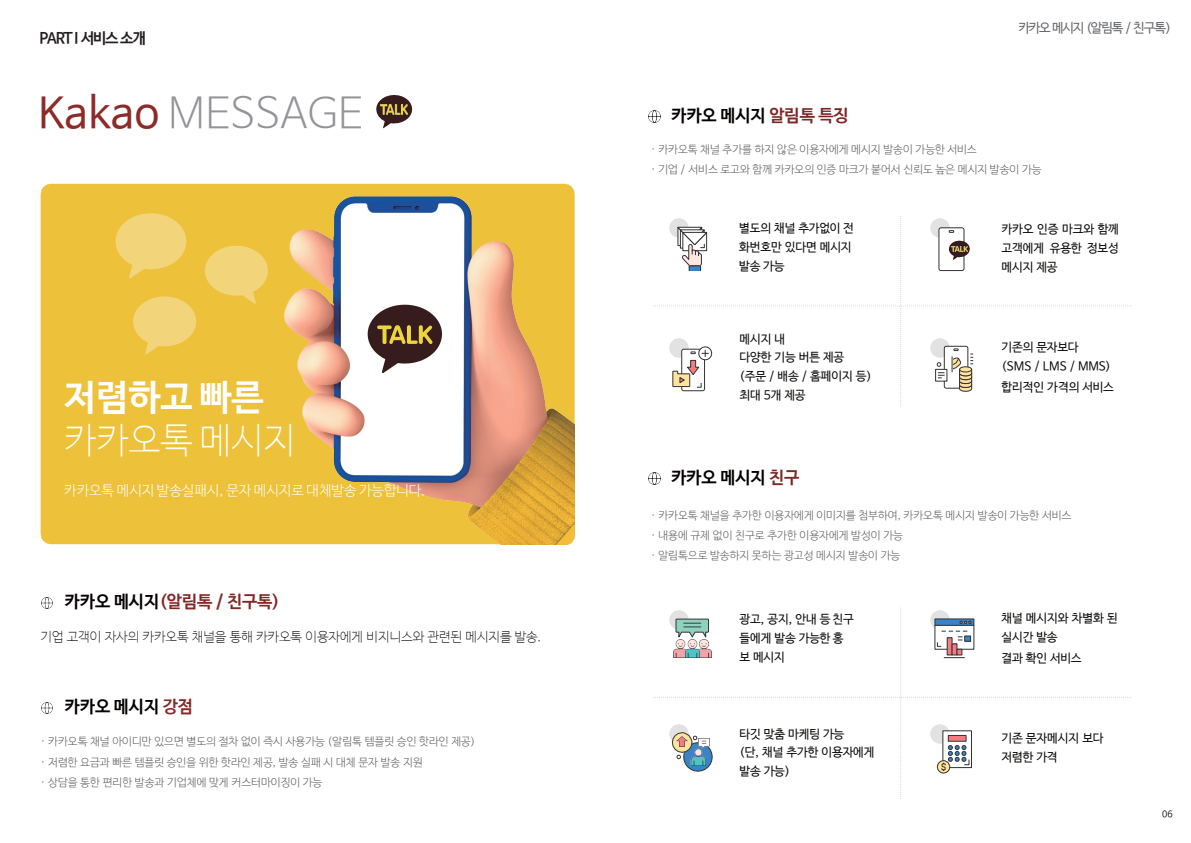
<style>
.page{position:relative;width:1191px;height:843px;background:#fff}
.page>*{position:absolute;margin:0;border:0;box-sizing:border-box;transform-origin:0 0}
.t1{font:300 42.5px "Nanum Barun Gothic";letter-spacing:-.005em;color:#939498}
.t2{font:200 36px "Nanum Barun Gothic";color:#fff}
.t3{font:700 36px "Nanum Barun Gothic";color:#fff}
.t4{font:700 17px "Nanum Barun Gothic";color:#050100}
.t5{font:700 17px "Nanum Barun Gothic";color:#822827}
.t6{font:700 15px "Nanum Barun Gothic";letter-spacing:-.08em;color:#231f20}
.t7{font:300 14px "Nanum Barun Gothic";letter-spacing:-.005em;color:#fff}
.t8{font:200 13px "Nanum Barun Gothic";letter-spacing:-.005em;color:#050100}
.t9{font:13px "Nanum Barun Gothic";letter-spacing:-.09em;color:#67686b}
.t10{font:12px/19px "Nanum Barun Gothic";color:#0c0b0a}
.t11{font:300 11px "Nanum Barun Gothic";color:#57585a}
.t12{font:9px "Nanum Barun Gothic";color:#231f20}
.s1{font-weight:400;color:#8d2b2a}
.s2{color:#050100}
.s3{color:#872928}
.s4{color:#7d2826}
</style>
<div class="page">
<svg style="left:41px;top:597px;width:12px;height:11px"></svg>
<svg style="left:648px;top:110px;width:13px;height:12px"></svg>
<svg style="left:648px;top:472px;width:13px;height:12px"></svg>
<svg style="left:41px;top:702px;width:12px;height:11px"></svg>
<svg style="left:376px;top:95px;width:36px;height:33px"></svg>
<img style="left:381px;top:105px;width:27px;height:9px">
<div style="left:41px;top:184px;width:528px;height:360px;background:#edc13a"></div>
<img style="left:271px;top:185px;width:304px;height:359px">
<svg style="left:368px;top:304px;width:74px;height:69px"></svg>
<svg style="left:116px;top:213px;width:70px;height:65px;background:#f0cf66"></svg>
<svg style="left:133px;top:296px;width:63px;height:58px;background:#f0ce66"></svg>
<svg style="left:205px;top:245px;width:63px;height:58px;background:#f0ce66"></svg>
<svg style="left:655px;top:607px;width:477px;height:190px"></svg>
<svg style="left:655px;top:216px;width:477px;height:191px"></svg>
<img style="left:952px;top:246px;width:15px;height:6px">
<p class="t6" style="left:40px;top:30px;width:108px">PART I 서비스 소개</p>
<h2 class="t1" style="left:38px;top:91px;width:327px"><span class="s1">Kakao</span> MESSAGE</h2>
<p class="t3" style="left:64px;top:378px;width:201px">저렴하고 빠른</p>
<p class="t2" style="left:64px;top:422px;width:233px">카카오톡 메시지</p>
<p class="t7" style="left:64px;top:483px;width:363px">카카오톡 메시지 발송실패시, 문자 메시지로 대체발송 가능합니다.</p>
<p class="t5" style="left:65px;top:592px;width:217px"><span class="s2">카카오 메시지</span>(알림톡 / 친구톡)</p>
<p class="t8" style="left:41px;top:630px;width:502px">기업 고객이 자사의 카카오톡 채널을 통해 카카오톡 이용자에게 비지니스와 관련된 메시지를 발송.</p>
<p class="t4" style="left:65px;top:697px;width:130px">카카오 메시지 <span class="s3">강점</span></p>
<p class="t11" style="left:41px;top:735px;width:436px">· 카카오톡 채널 아이디만 있으면 별도의 절차 없이 즉시 사용가능 (알림톡 템플릿 승인 핫라인 제공)</p>
<p class="t11" style="left:41px;top:756px;width:383px">· 저렴한 요금과 빠른 템플릿 승인을 위한 핫라인 제공, 발송 실패 시 대체 문자 발송 지원</p>
<p class="t11" style="left:41px;top:776px;width:283px">· 상담을 통한 편리한 발송과 기업체에 맞게 커스터마이징이 가능</p>
<p class="t9" style="left:1018px;top:21px;width:154px">카카오 메시지 (알림톡 / 친구톡)</p>
<p class="t4" style="left:671px;top:106px;width:179px">카카오 메시지 <span class="s4">알림톡 특징</span></p>
<p class="t11" style="left:651px;top:143px;width:327px">· 카카오톡 채널 추가를 하지 않은 이용자에게 메시지 발송이 가능한 서비스</p>
<p class="t11" style="left:651px;top:164px;width:392px">· 기업 / 서비스 로고와 함께 카카오의 인증 마크가 붙어서 신뢰도 높은 메시지 발송이 가능</p>
<p class="t10" style="left:739px;top:219px;width:116px">별도의 채널 추가없이 전 화번호만 있다면 메시지 발송 가능</p>
<p class="t10" style="left:1001px;top:220px;width:119px;text-align:justify">카카오 인증 마크와 함께 고객에게 유용한 정보성 메시지 제공</p>
<p class="t10" style="left:740px;top:330px;width:47px">메시지 내</p>
<p class="t10" style="left:740px;top:348px;width:106px">다양한 기능 버튼 제공</p>
<p class="t10" style="left:740px;top:367px;width:134px">(주문 / 배송 / 홈페이지 등) 최대 5개 제공</p>
<p class="t4" style="left:671px;top:468px;width:130px">카카오 메시지 <span class="s4">친구</span></p>
<p class="t10" style="left:1001px;top:338px;width:111px">기존의 문자보다 (SMS / LMS / MMS)</p>
<p class="t10" style="left:1001px;top:377px;width:114px">합리적인 가격의 서비스</p>
<p class="t11" style="left:651px;top:509px;width:422px">· 카카오톡 채널을 추가한 이용자에게 이미지를 첨부하여, 카카오톡 메시지 발송이 가능한 서비스</p>
<p class="t11" style="left:651px;top:529px;width:254px">· 내용에 규제 없이 친구로 추가한 이용자에게 발성이 가능</p>
<p class="t11" style="left:651px;top:550px;width:251px">· 알림톡으로 발송하지 못하는 광고성 메시지 발송이 가능</p>
<p class="t10" style="left:740px;top:609px;width:116px">광고, 공지, 안내 등친구 들에게 발송 가능한 홍 보 메시지</p>
<p class="t10" style="left:1001px;top:609px;width:117px">채널 메시지와 차별화 된 실시간 발송</p>
<p class="t10" style="left:1001px;top:648px;width:82px">결과 확인 서비스</p>
<p class="t10" style="left:740px;top:724px;width:106px">타깃 맞춤 마케팅 가능</p>
<p class="t10" style="left:740px;top:742px;width:137px">(단, 채널 추가한 이용자에게 발송 가능)</p>
<p class="t10" style="left:1001px;top:729px;width:104px">기존 문자메시지 보다 저렴한 가격</p>
<p class="t12" style="left:1162px;top:809px;width:12px">06</p>
</div>
